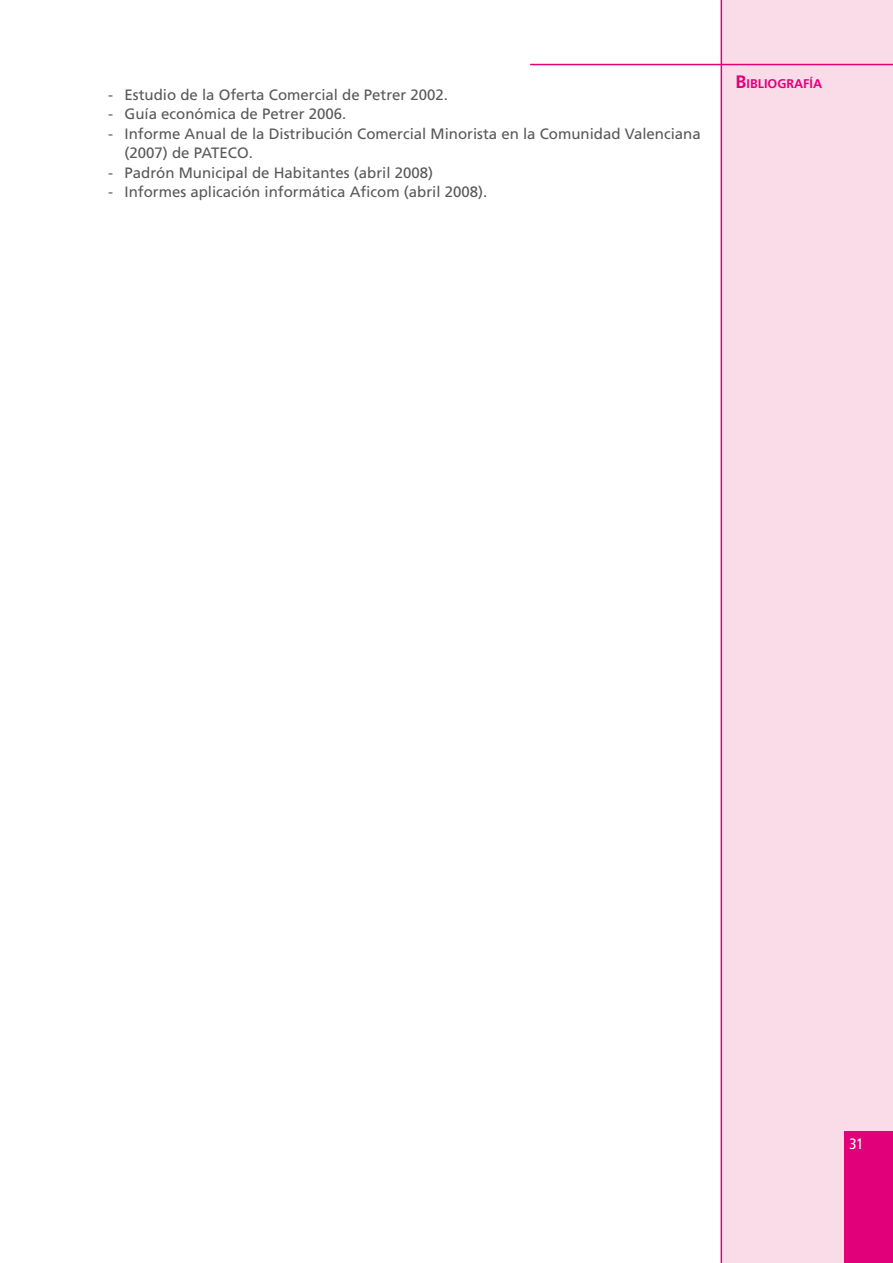
<style>
.page{position:relative;width:893px;height:1263px;background:#fff}
.page>*{position:absolute;margin:0;border:0;box-sizing:border-box;transform-origin:0 0}
.t1{font:15px/19.5px "Frutiger LT Std";color:#58585a}
.t2{font:condensed 15px "Frutiger";color:#fff}
.t3{font:700 12.6px "Frutiger LT Std";color:#e2007a}
.s1{font-size:18px}
</style>
<div class="page">
<div style="left:721px;top:0;width:172px;height:1263px;background:#fadce9"></div>
<div style="left:845px;top:1131px;width:48px;height:132px;background:#e2007a"></div>
<hr style="left:721px;top:0;width:1px;height:1263px;background:#e2007a">
<hr style="left:530px;top:64px;width:363px;height:1px;background:#e2007a">
<p class="t1" style="left:108px;top:85px;width:341px">- Estudio de la Oferta Comercial de Petrer 2002.</p>
<p class="t1" style="left:108px;top:104px;width:240px">- Guía económica de Petrer 2006.</p>
<p class="t1" style="left:125px;top:124px;width:578px;text-indent:-16px">- Informe Anual de la Distribución Comercial Minorista en la Comunidad Valenciana (2007) de PATECO.</p>
<p class="t1" style="left:108px;top:163px;width:326px">- Padrón Municipal de Habitantes (abril 2008)</p>
<p class="t1" style="left:108px;top:182px;width:381px">- Informes aplicación informática Aficom (abril 2008).</p>
<p class="t3" style="left:735px;top:76px;width:88px"><span class="s1">B</span>IBLIOGRAFÍA</p>
<p class="t2" style="left:849px;top:1135px;width:16px">31</p>
</div>
